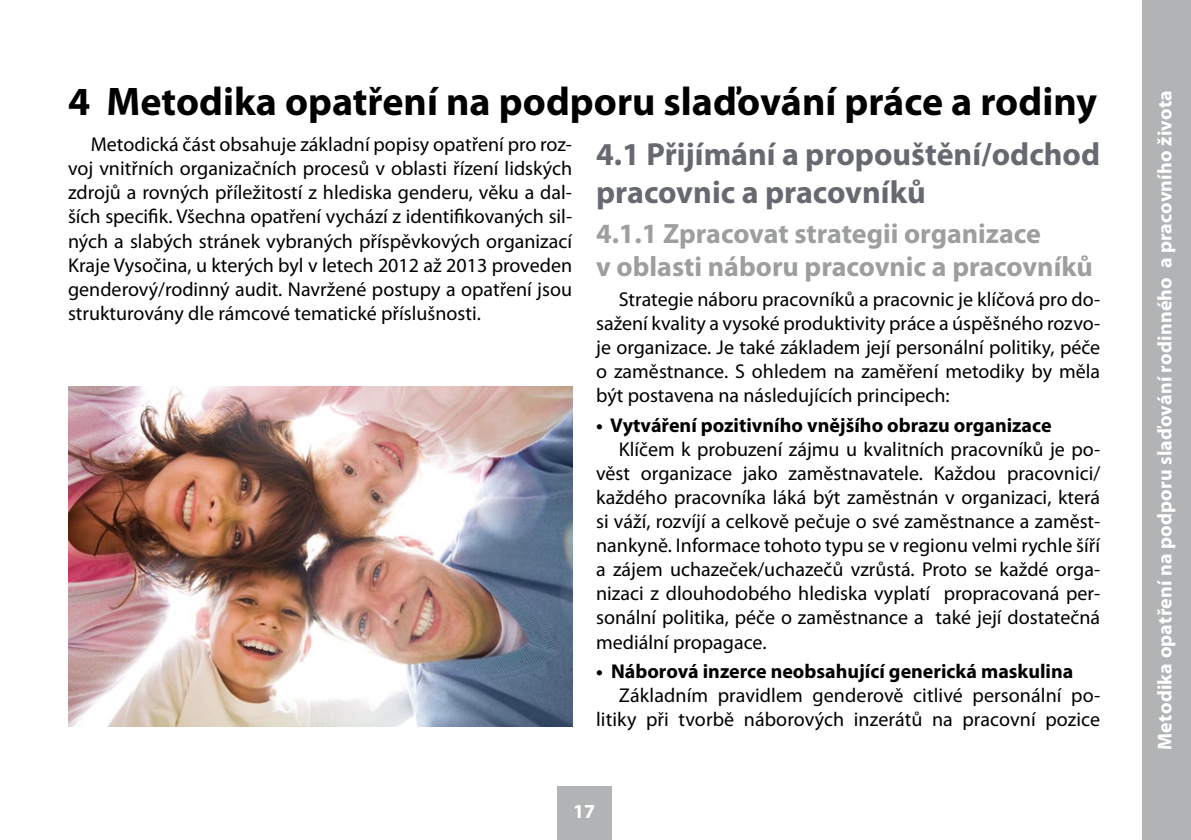
<style>
.page{position:relative;width:1191px;height:840px;background:#fff}
.page>*{position:absolute;margin:0;border:0;box-sizing:border-box;transform-origin:0 0}
.t1{font:700 40px "Myriad Pro";color:#000}
.t2{font:700 32px/38.4px "Myriad Pro";color:#66696f}
.t3{font:700 28px/33.6px "Myriad Pro";color:#9c9e9f}
.t4{font:20px/24px "Myriad Pro";color:#000;text-align:justify}
.t5{font:700 20px "Myriad Pro";color:#000}
.t6{font:700 20px "Myriad Pro";letter-spacing:.01em;color:#fff}
</style>
<div class="page">
<div style="left:557px;top:785px;width:54px;height:54px;background:#b1b3b4"></div>
<div style="left:1142px;top:0;width:49px;height:839px;background:#b1b3b4"></div>
<img style="left:68px;top:386px;width:504px;height:340px">
<h1 class="t1" style="left:68px;top:75px;width:1030px">4 Metodika opatření na podporu slaďování práce a rodiny</h1>
<p class="t4" style="left:68px;top:131px;width:505px;text-indent:23px">Metodická část obsahuje základní popisy opatření pro roz&shy;voj vnitřních organizačních procesů v oblasti řízení lidských zdrojů a rovných příležitostí z hlediska genderu, věku a dal&shy;ších specifik. Všechna opatření vychází z identifikovaných sil&shy;ných a slabých stránek vybraných příspěvkových organizací Kraje Vysočina, u kterých byl v letech 2012 až 2013 proveden genderový/rodinný audit. Navržené postupy a opatření jsou strukturovány dle rámcové tematické příslušnosti.</p>
<h2 class="t2" style="left:596px;top:134px;width:505px">4.1 Přijímání a propouštění/odchod pracovnic a pracovníků</h2>
<h3 class="t3" style="left:596px;top:215px;width:498px">4.1.1 Zpracovat strategii organizace<br>v oblasti náboru pracovnic a pracovníků</h3>
<p class="t4" style="left:596px;top:287px;width:505px;text-indent:23px">Strategie náboru pracovníků a pracovnic je klíčová pro do&shy;sažení kvality a vysoké produktivity práce a úspěšného rozvo&shy;je organizace. Je také základem její personální politiky, péče o zaměstnance. S ohledem na zaměření metodiky by měla být postavena na následujících principech:</p>
<p class="t5" style="left:596px;top:412px;width:457px">• Vytváření pozitivního vnějšího obrazu organizace</p>
<p class="t4" style="left:596px;top:437px;width:505px;text-indent:23px">Klíčem k probuzení zájmu u kvalitních pracovníků je po&shy;věst organizace jako zaměstnavatele. Každou pracovnici/ každého pracovníka láká být zaměstnán v organizaci, která si váží, rozvíjí a celkově pečuje o své zaměstnance a zaměst&shy;nankyně. Informace tohoto typu se v regionu velmi rychle šíří a zájem uchazeček/uchazečů vzrůstá. Proto se každé orga&shy;nizaci z dlouhodobého hlediska vyplatí propracovaná per&shy;sonální politika, péče o zaměstnance a také její dostatečná mediální propagace.</p>
<p class="t5" style="left:596px;top:658px;width:479px">• Náborová inzerce neobsahující generická maskulina</p>
<p class="t4" style="left:596px;top:682px;width:505px;text-align:right">Základním pravidlem genderově citlivé personální po&shy;litiky při tvorbě náborových inzerátů na pracovní pozice</p>
<p class="t6" style="left:573px;top:797px;width:24px">17</p>
<p class="t6" style="left:1151px;top:749px;width:660px;rotate:-90deg">Metodika opatření na podporu slaďování rodinného a pracovního života</p>
</div>
